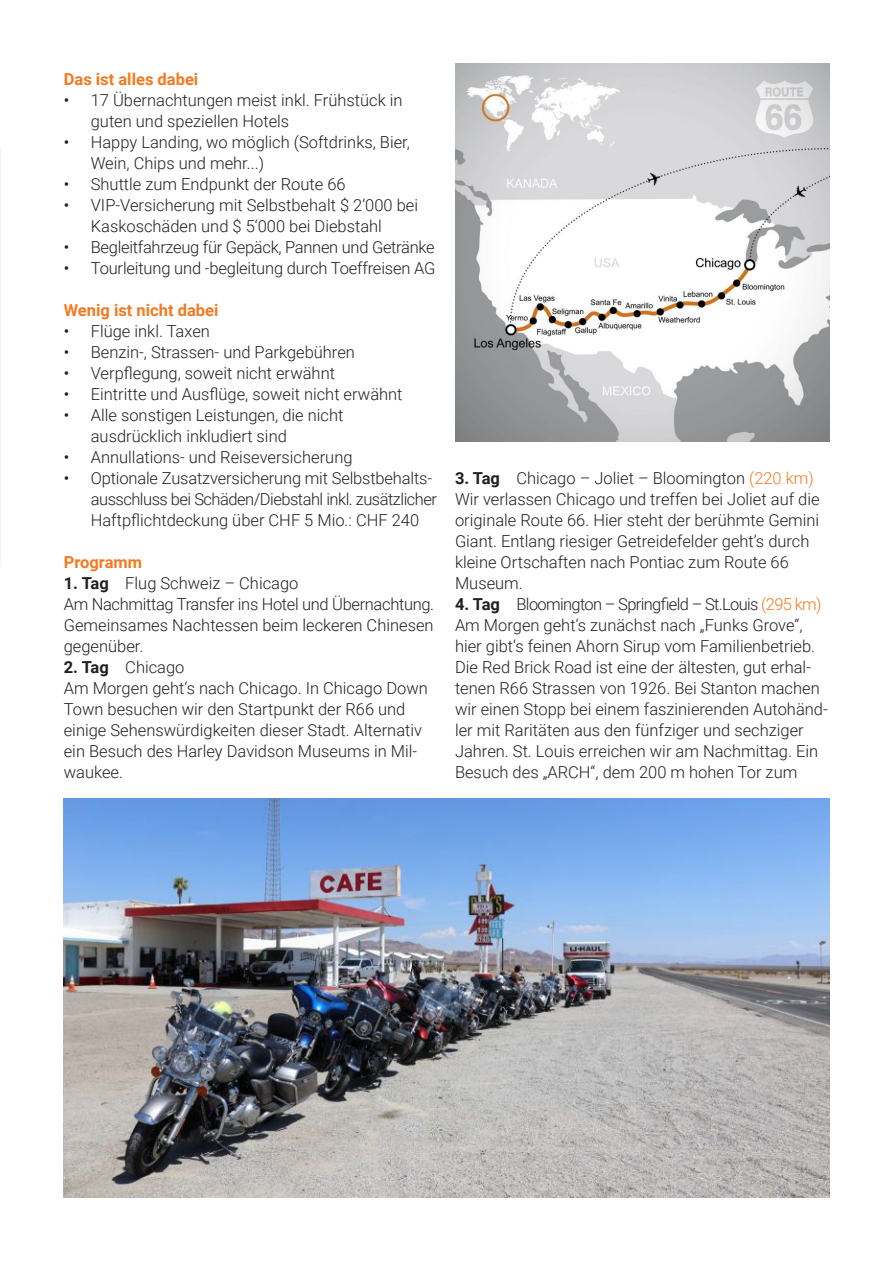
<style>
.page{position:relative;width:893px;height:1263px;background:#fff}
.page>*{position:absolute;margin:0;border:0;box-sizing:border-box;transform-origin:0 0}
.t1{font:300 16.5px/21px "Roboto";color:#231f20}
.t2{font:300 16.5px "Roboto";letter-spacing:-.04em;color:#231f20}
.t3{font:700 16.5px "Roboto";color:#f47921}
.s1{font-weight:400}
.s2{font-weight:700}
.s3{color:#f47921}
</style>
<div class="page">
<img style="left:455px;top:64px;width:374px;height:378px">
<img style="left:64px;top:799px;width:765px;height:399px">
<p class="t3" style="left:64px;top:67px;width:136px">Das ist alles dabei</p>
<p class="t1" style="left:91px;top:89px;width:313px;text-indent:-27px"><span class="s1">•</span> 17 Übernachtungen meist inkl. Frühstück in guten und speziellen Hotels</p>
<p class="t1" style="left:91px;top:131px;width:321px;text-indent:-27px"><span class="s1">•</span> Happy Landing, wo möglich (Softdrinks, Bier,<br>Wein, Chips und mehr...)</p>
<p class="t1" style="left:64px;top:173px;width:283px"><span class="s1">•</span> Shuttle zum Endpunkt der Route 66</p>
<p class="t1" style="left:64px;top:194px;width:356px;text-align:center"><span class="s1">•</span> VIP-Versicherung mit Selbstbehalt $ 2‘000 bei<br>Kaskoschäden und $ 5‘000 bei Diebstahl</p>
<p class="t1" style="left:64px;top:236px;width:372px"><span class="s1">•</span> Begleitfahrzeug für Gepäck, Pannen und Getränke</p>
<p class="t1" style="left:64px;top:257px;width:373px"><span class="s1">•</span> Tourleitung und -begleitung durch Toeffreisen AG</p>
<p class="t3" style="left:64px;top:298px;width:156px">Wenig ist nicht dabei</p>
<p class="t1" style="left:64px;top:320px;width:148px"><span class="s1">•</span> Flüge inkl. Taxen</p>
<p class="t1" style="left:64px;top:341px;width:293px"><span class="s1">•</span> Benzin-, Strassen- und Parkgebühren</p>
<p class="t1" style="left:64px;top:362px;width:273px"><span class="s1">•</span> Verpflegung, soweit nicht erwähnt</p>
<p class="t1" style="left:64px;top:383px;width:340px"><span class="s1">•</span> Eintritte und Ausflüge, soweit nicht erwähnt</p>
<p class="t1" style="left:91px;top:404px;width:254px;text-indent:-27px"><span class="s1">•</span> Alle sonstigen Leistungen, die nicht ausdrücklich inkludiert sind</p>
<p class="t1" style="left:64px;top:446px;width:290px"><span class="s1">•</span> Annullations- und Reiseversicherung</p>
<p class="t1" style="left:91px;top:467px;width:348px;text-indent:-27px"><span class="s1">•</span> Optionale Zusatzversicherung mit Selbstbehalts&shy;ausschluss bei Schäden/Diebstahl inkl. zusätzlicher<br>Haftpflichtdeckung über CHF 5 Mio.: CHF 240</p>
<p class="t3" style="left:64px;top:550px;width:80px">Programm</p>
<p class="t1" style="left:64px;top:572px;width:236px"><span class="s2">1. Tag</span> Flug Schweiz – Chicago</p>
<p class="t1" style="left:64px;top:593px;width:372px;text-align:justify">Am Nachmittag Transfer ins Hotel und Übernachtung.<br>Gemeinsames Nachtessen beim leckeren Chinesen gegenüber.</p>
<p class="t1" style="left:64px;top:656px;width:122px"><span class="s2">2. Tag</span> Chicago</p>
<p class="t1" style="left:64px;top:677px;width:366px">Am Morgen geht‘s nach Chicago. In Chicago Down Town besuchen wir den Startpunkt der R66 und einige Sehenswürdigkeiten dieser Stadt. Alternativ ein Besuch des Harley Davidson Museums in Mil&shy;waukee.</p>
<p class="t1" style="left:455px;top:467px;width:360px"><span class="s2">3. Tag</span> Chicago – Joliet – Bloomington <span class="s3">(220 km)</span></p>
<p class="t1" style="left:455px;top:488px;width:366px">Wir verlassen Chicago und treffen bei Joliet auf die originale Route 66. Hier steht der berühmte Gemini Giant. Entlang riesiger Getreidefelder geht’s durch kleine Ortschaften nach Pontiac zum Route 66<br>Museum.</p>
<p class="t2" style="left:455px;top:592px;width:368px"><span class="s2">4. Tag</span> Bloomington – Springfield – St.Louis <span class="s3">(295 km)</span></p>
<p class="t1" style="left:455px;top:614px;width:374px">Am Morgen geht‘s zunächst nach „Funks Grove“, hier gibt‘s feinen Ahorn Sirup vom Familienbetrieb.<br>Die Red Brick Road ist eine der ältesten, gut erhal&shy;tenen R66 Strassen von 1926. Bei Stanton machen wir einen Stopp bei einem faszinierenden Autohänd&shy;ler mit Raritäten aus den fünfziger und sechziger Jahren. St. Louis erreichen wir am Nachmittag. Ein Besuch des „ARCH“, dem 200 m hohen Tor zum</p>
</div>
